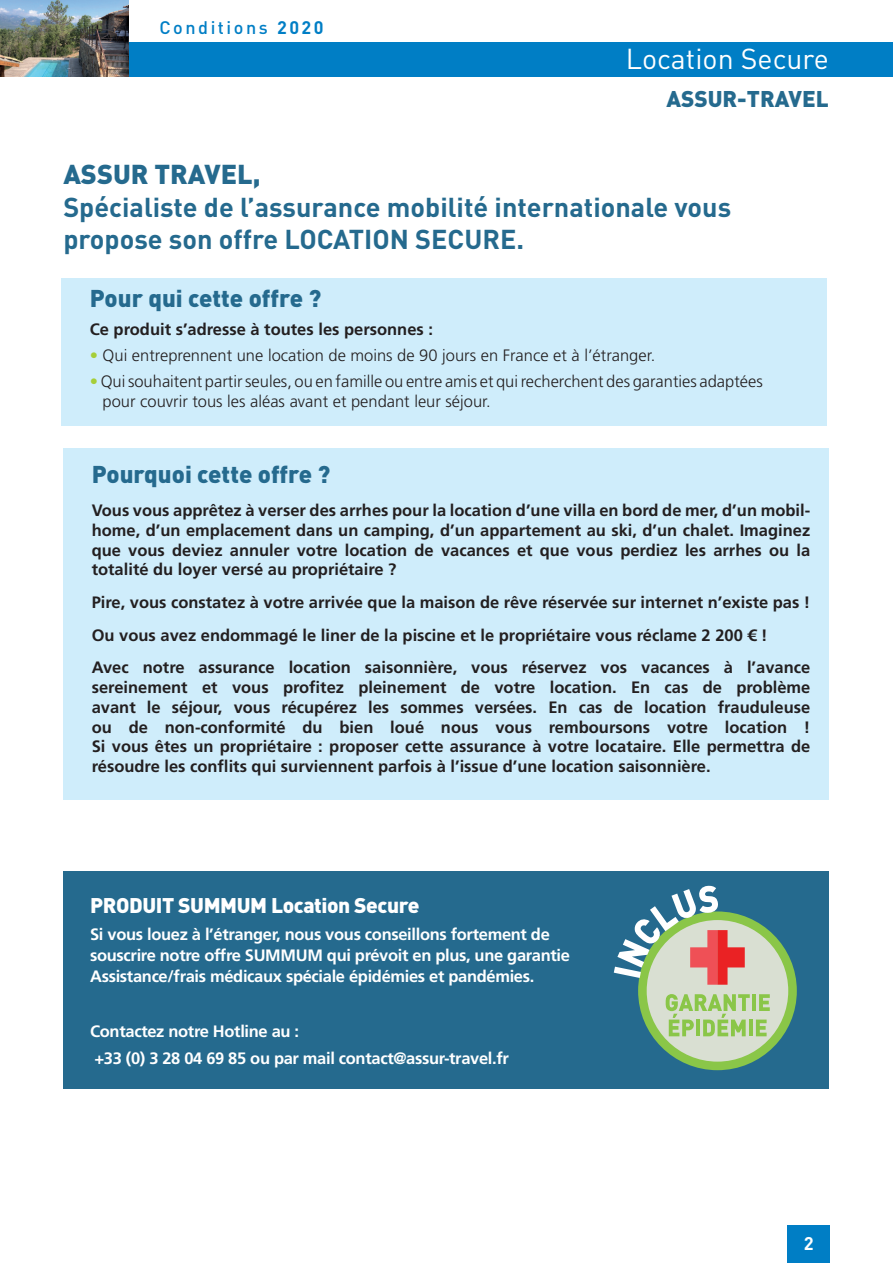
<style>
.page{position:relative;width:893px;height:1263px;background:#fff}
.page>*{position:absolute;margin:0;border:0;box-sizing:border-box;transform-origin:0 0}
.t1{font:28.5px "DIN";color:#fff}
.Texte1_broch{font:700 27px/32.4px "DIN";color:#256a8e}
.Titre0{font:900 24px "DIN";color:#256a8e}
.t2{font:900 22.5px "DIN";color:#256a8e}
.Texte1{font:900 21px "DIN";letter-spacing:-.02em;color:#fff}
.t3{font:700 18.15px "DIN";color:#fff}
.t4{font:500 18px "DIN";letter-spacing:.14em;color:#007ec5}
.Texte1_broch-2{font:700 16.5px/19.8px "Frutiger LT Std";color:#231f20;text-align:justify}
.Texte1-2{font:700 16.5px/21px "Frutiger LT Std";letter-spacing:-.02em;color:#fff}
.Texte1_broch-3{font:300 16.5px/19.8px "Frutiger LT Std";color:#231f20}
.s1{font-weight:700}
.s2{font-weight:900}
.s3{color:#a6ce39}
</style>
<div class="page">
<div style="left:61px;top:278px;width:766px;height:147px;background:#cfedfb"></div>
<div style="left:63px;top:448px;width:766px;height:351px;background:#cfedfb"></div>
<div style="left:64px;top:872px;width:765px;height:217px;background:#256a8e"></div>
<div style="left:0;top:43px;width:893px;height:34px;background:#007ec5"></div>
<div style="left:787px;top:1225px;width:42px;height:38px;background:#007ec5"></div>
<svg style="left:614px;top:885px;width:183px;height:185px"></svg>
<img style="left:0;top:0;width:128px;height:77px">
<p class="t4" style="left:159px;top:16px;width:166px">Conditions <span class="s1">2020</span></p>
<h1 class="t1" style="left:626px;top:41px;width:204px">Location Secure</h1>
<p class="t2" style="left:666px;top:84px;width:164px">ASSUR-TRAVEL</p>
<p class="Texte1_broch" style="left:63px;top:157px;width:669px"><span class="s2">ASSUR TRAVEL,<br></span>Spécialiste de l’assurance mobilité internationale vous propose son offre LOCATION SECURE.</p>
<p class="Titre0" style="left:90px;top:282px;width:233px">Pour qui cette offre ?</p>
<p class="Texte1_broch-2" style="left:90px;top:319px;width:345px">Ce produit s’adresse à toutes les personnes :</p>
<p class="Texte1_broch-3" style="left:90px;top:345px;width:567px"><span class="s3">•</span> Qui entreprennent une location de moins de 90 jours en France et à l’étranger.</p>
<p class="Texte1_broch-3" style="left:103px;top:372px;width:662px;text-indent:-13px"><span class="s3">•</span> Qui souhaitent partir seules, ou en famille ou entre amis et qui recherchent des garanties adaptées pour couvrir tous les aléas avant et pendant leur séjour.</p>
<p class="Titre0" style="left:92px;top:459px;width:240px">Pourquoi cette offre ?</p>
<p class="Texte1_broch-2" style="left:92px;top:500px;width:720px">Vous vous apprêtez à verser des arrhes pour la location d’une villa en bord de mer, d’un mobil&shy;home, d’un emplacement dans un camping, d’un appartement au ski, d’un chalet. Imaginez que vous deviez annuler votre location de vacances et que vous perdiez les arrhes ou la totalité du loyer versé au propriétaire ?</p>
<p class="Texte1_broch-2" style="left:92px;top:592px;width:720px">Pire, vous constatez à votre arrivée que la maison de rêve réservée sur internet n’existe pas !</p>
<p class="Texte1_broch-2" style="left:92px;top:625px;width:677px">Ou vous avez endommagé le liner de la piscine et le propriétaire vous réclame 2 200 € !</p>
<p class="Texte1_broch-2" style="left:92px;top:657px;width:720px">Avec notre assurance location saisonnière, vous réservez vos vacances à l’avance sereinement et vous profitez pleinement de votre location. En cas de problème avant le séjour, vous récupérez les sommes versées. En cas de location frauduleuse ou de non-conformité du bien loué nous vous remboursons votre location !<br>Si vous êtes un propriétaire : proposer cette assurance à votre locataire. Elle permettra de résoudre les conflits qui surviennent parfois à l’issue d’une location saisonnière.</p>
<p class="Texte1" style="left:90px;top:891px;width:331px">PRODUIT SUMMUM Location Secure</p>
<p class="Texte1-2" style="left:90px;top:924px;width:481px">Si vous louez à l’étranger, nous vous conseillons fortement de souscrire notre offre SUMMUM qui prévoit en plus, une garantie<br>Assistance/frais médicaux spéciale épidémies et pandémies.</p>
<p class="Texte1-2" style="left:90px;top:1021px;width:211px">Contactez notre Hotline au :</p>
<p class="Texte1-2" style="left:94px;top:1048px;width:416px">+33 (0) 3 28 04 69 85 ou par mail contact@assur-travel.fr</p>
<p class="t3" style="left:804px;top:1231px;width:11px">2</p>
</div>
